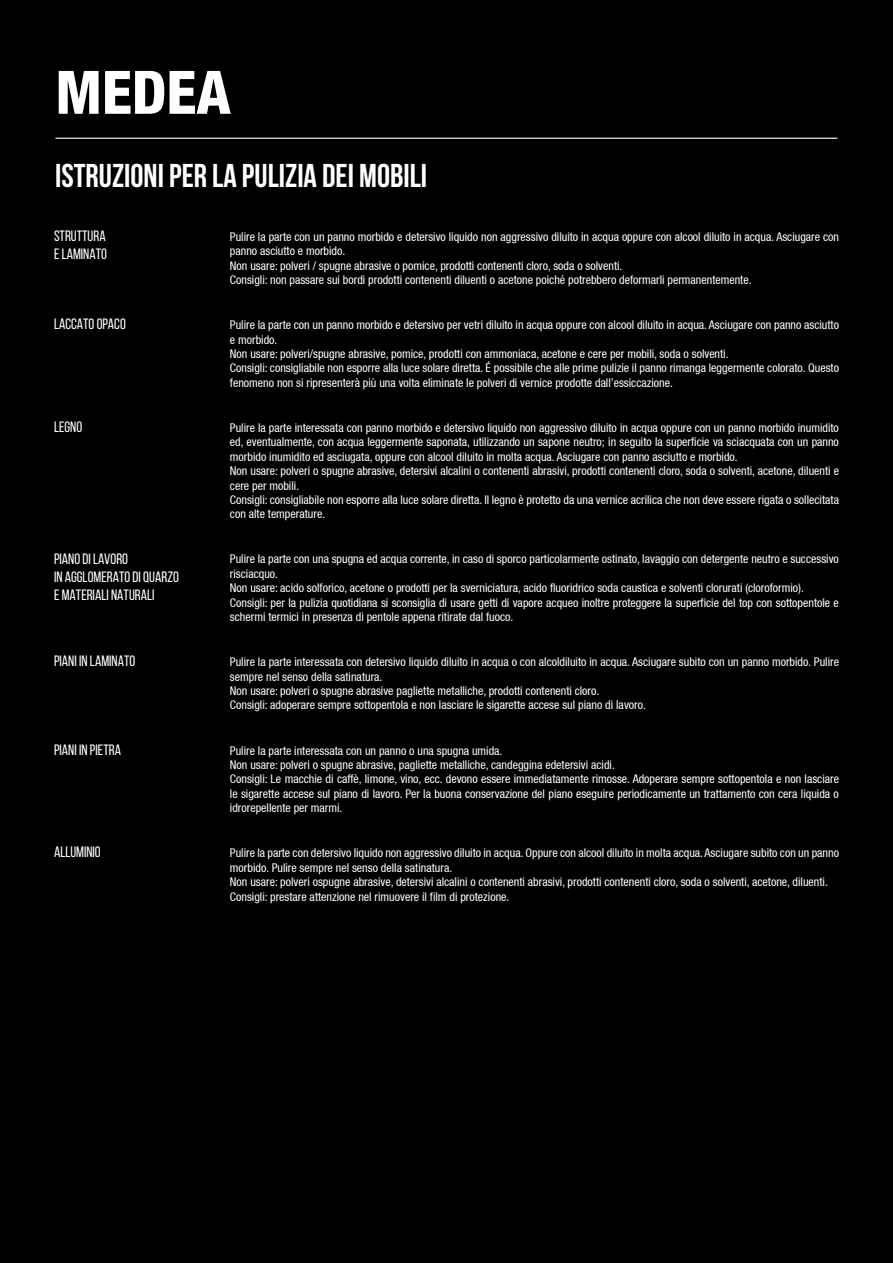
<style>
.page{position:relative;width:893px;height:1263px;background:#000}
.page>*{position:absolute;margin:0;border:0;box-sizing:border-box;transform-origin:0 0}
.t1{font:800 condensed 60px "Helvetica Neue LT";color:#fff}
.t2{font:700 33px "Bebas Neue";color:#fff}
.t3{font:15px/18px "Bebas Neue";color:#fff}
.t4{font:condensed 12px/14.4px "Helvetica Neue LT";color:#fff}
</style>
<div class="page">
<hr style="left:56px;top:138px;width:781px;height:1px;background:#fff">
<h1 class="t1" style="left:55px;top:55px;width:177px">MEDEA</h1>
<h2 class="t2" style="left:55px;top:158px;width:373px">ISTRUZIONI PER LA PULIZIA DEI MOBILI</h2>
<p class="t3" style="left:54px;top:227px;width:55px">STRUTTURA<br>E LAMINATO</p>
<p class="t4" style="left:230px;top:229px;width:611px">Pulire la parte con un panno morbido e detersivo liquido non aggressivo diluito in acqua oppure con alcool diluito in acqua. Asciugare con panno asciutto e morbido.<br>Non usare: polveri / spugne abrasive o pomice, prodotti contenenti cloro, soda o solventi.<br>Consigli: non passare sui bordi prodotti contenenti diluenti o acetone poiché potrebbero deformarli permanentemente.</p>
<p class="t3" style="left:54px;top:315px;width:73px">LACCATO OPACO</p>
<p class="t4" style="left:230px;top:318px;width:611px">Pulire la parte con un panno morbido e detersivo per vetri diluito in acqua oppure con alcool diluito in acqua. Asciugare con panno asciutto e morbido.<br>Non usare: polveri/spugne abrasive, pomice, prodotti con ammoniaca, acetone e cere per mobili, soda o solventi.<br>Consigli: consigliabile non esporre alla luce solare diretta. É possibile che alle prime pulizie il panno rimanga leggermente colorato. Questo fenomeno non si ripresenterà più una volta eliminate le polveri di vernice prodotte dall’essiccazione.</p>
<p class="t3" style="left:54px;top:418px;width:30px">LEGNO</p>
<p class="t4" style="left:230px;top:420px;width:611px">Pulire la parte interessata con panno morbido e detersivo liquido non aggressivo diluito in acqua oppure con un panno morbido inumidito ed, eventualmente, con acqua leggermente saponata, utilizzando un sapone neutro; in seguito la superficie va sciacquata con un panno morbido inumidito ed asciugata, oppure con alcool diluito in molta acqua. Asciugare con panno asciutto e morbido.<br>Non usare: polveri o spugne abrasive, detersivi alcalini o contenenti abrasivi, prodotti contenenti cloro, soda o solventi, acetone, diluenti e cere per mobili.<br>Consigli: consigliabile non esporre alla luce solare diretta. Il legno è protetto da una vernice acrilica che non deve essere rigata o sollecitata con alte temperature.</p>
<p class="t3" style="left:54px;top:549px;width:126px">PIANO DI LAVORO<br>IN AGGLOMERATO DI QUARZO<br>E MATERIALI NATURALI</p>
<p class="t4" style="left:230px;top:552px;width:610px">Pulire la parte con una spugna ed acqua corrente, in caso di sporco particolarmente ostinato, lavaggio con detergente neutro e successivo risciacquo.<br>Non usare: acido solforico, acetone o prodotti per la sverniciatura, acido fluoridrico soda caustica e solventi clorurati (cloroformio).<br>Consigli: per la pulizia quotidiana si sconsiglia di usare getti di vapore acqueo inoltre proteggere la superficie del top con sottopentole e schermi termici in presenza di pentole appena ritirate dal fuoco.</p>
<p class="t3" style="left:54px;top:652px;width:83px">PIANI IN LAMINATO</p>
<p class="t4" style="left:230px;top:655px;width:611px">Pulire la parte interessata con detersivo liquido diluito in acqua o con alcoldiluito in acqua. Asciugare subito con un panno morbido. Pulire sempre nel senso della satinatura.<br>Non usare: polveri o spugne abrasive pagliette metalliche, prodotti contenenti cloro.<br>Consigli: adoperare sempre sottopentola e non lasciare le sigarette accese sul piano di lavoro.</p>
<p class="t3" style="left:54px;top:740px;width:69px">PIANI IN PIETRA</p>
<p class="t4" style="left:230px;top:743px;width:611px">Pulire la parte interessata con un panno o una spugna umida.<br>Non usare: polveri o spugne abrasive, pagliette metalliche, candeggina edetersivi acidi.<br>Consigli: Le macchie di caffè, limone, vino, ecc. devono essere immediatamente rimosse. Adoperare sempre sottopentola e non lasciare le sigarette accese sul piano di lavoro. Per la buona conservazione del piano eseguire periodicamente un trattamento con cera liquida o idrorepellente per marmi.</p>
<p class="t3" style="left:54px;top:843px;width:48px">ALLUMINIO</p>
<p class="t4" style="left:230px;top:846px;width:611px">Pulire la parte con detersivo liquido non aggressivo diluito in acqua. Oppure con alcool diluito in molta acqua. Asciugare subito con un panno morbido. Pulire sempre nel senso della satinatura.<br>Non usare: polveri ospugne abrasive, detersivi alcalini o contenenti abrasivi, prodotti contenenti cloro, soda o solventi, acetone, diluenti.<br>Consigli: prestare attenzione nel rimuovere il film di protezione.</p>
</div>
